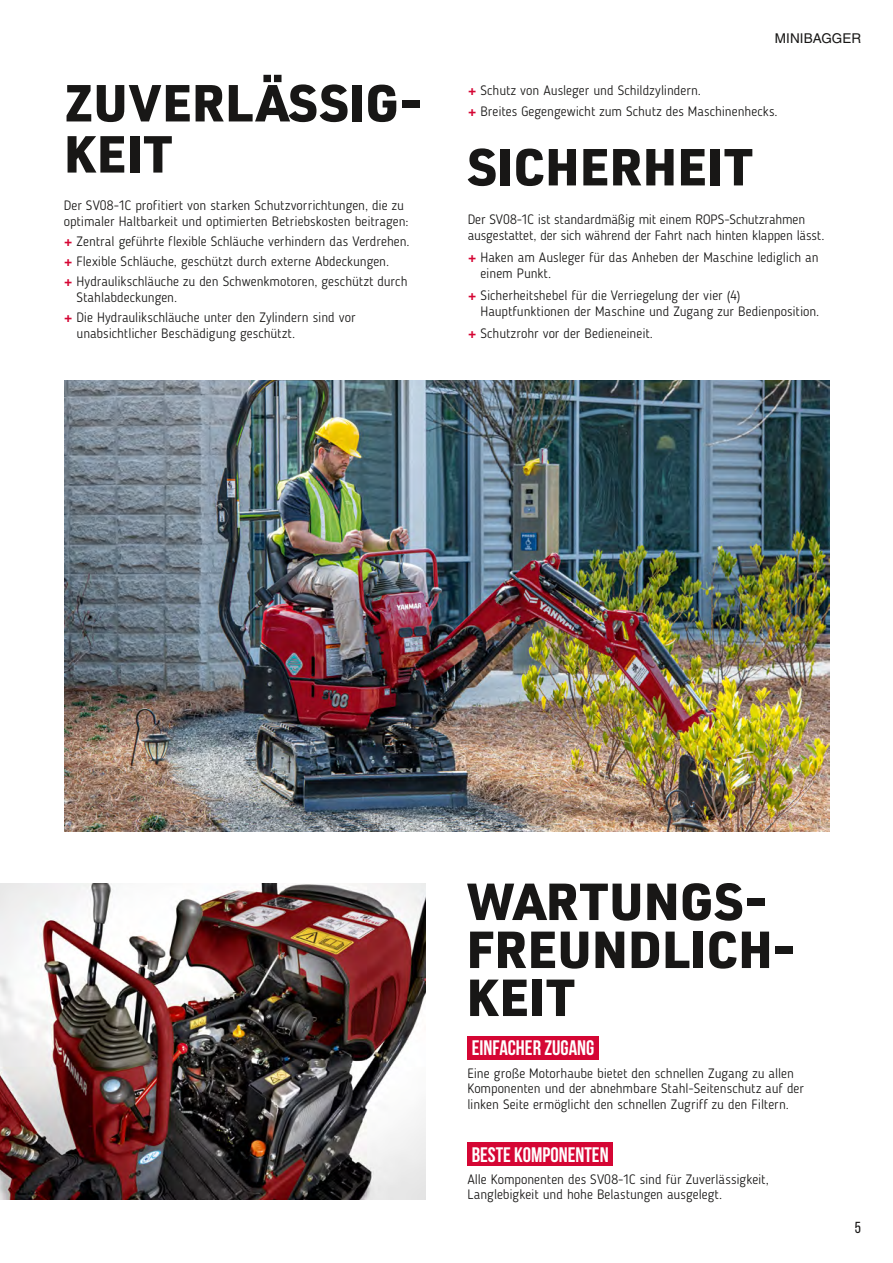
<style>
.page{position:relative;width:893px;height:1263px;background:#fff}
.page>*{position:absolute;margin:0;border:0;box-sizing:border-box;transform-origin:0 0}
.t1{font:900 51px/48px "URWDIN";color:#181716}
.t2{font:700 21px "Bebas Neue";color:#fff}
.t3{font:15.9px "Bebas Neue";color:#181716}
.t4{font:300 13.5px/15.8px "Blogger Sans";color:#181716}
.t5{font:13.5px "Helvetica LT Pro";letter-spacing:.005em;color:#181716}
.s1{font-family:"Helvetica LT Pro";font-weight:900;color:#d50634}
</style>
<div class="page">
<img style="left:65px;top:380px;width:764px;height:451px">
<img style="left:0;top:883px;width:425px;height:316px">
<div style="left:467px;top:1036px;width:132px;height:23px;background:#d50634"></div>
<div style="left:467px;top:1142px;width:146px;height:24px;background:#d50634"></div>
<h1 class="t1" style="left:64px;top:75px;width:361px;line-height:51.2px">ZUVERLÄSSIG-<br>KEIT</h1>
<p class="t4" style="left:64px;top:197px;width:346px">Der SV08-1C profitiert von starken Schutzvorrichtungen, die zu optimaler Haltbarkeit und optimierten Betriebskosten beitragen:</p>
<p class="t4" style="left:64px;top:231px;width:347px;line-height:20.1px"><span class="s1">+</span> Zentral geführte flexible Schläuche verhindern das Verdrehen. <span class="s1">+</span> Flexible Schläuche, geschützt durch externe Abdeckungen.<br><span class="s1">+</span> Hydraulikschläuche zu den Schwenkmotoren, geschützt durch</p>
<p class="t4" style="left:64px;top:287px;width:293px;line-height:20.1px;text-indent:13px">Stahlabdeckungen.<br><span class="s1">+</span> Die Hydraulikschläuche unter den Zylindern sind vor</p>
<p class="t4" style="left:77px;top:325px;width:220px">unabsichtlicher Beschädigung geschützt.</p>
<p class="t5" style="left:775px;top:30px;width:88px">MINIBAGGER</p>
<p class="t4" style="left:468px;top:80px;width:311px;line-height:21.1px"><span class="s1">+</span> Schutz von Ausleger und Schildzylindern.<br><span class="s1">+</span> Breites Gegengewicht zum Schutz des Maschinenhecks.</p>
<h1 class="t1" style="left:468px;top:141px;width:286px">SICHERHEIT</h1>
<p class="t4" style="left:468px;top:210px;width:358px;line-height:16.8px">Der SV08-1C ist standardmäßig mit einem ROPS-Schutzrahmen ausgestattet, der sich während der Fahrt nach hinten klappen lässt.</p>
<p class="t4" style="left:480px;top:248px;width:340px;line-height:16.8px;text-indent:-13px"><span class="s1">+</span> Haken am Ausleger für das Anheben der Maschine lediglich an einem Punkt.</p>
<p class="t4" style="left:480px;top:286px;width:340px;line-height:16.8px;text-indent:-13px"><span class="s1">+</span> Sicherheitshebel für die Verriegelung der vier (4)<br>Hauptfunktionen der Maschine und Zugang zur Bedienposition.</p>
<p class="t4" style="left:468px;top:325px;width:187px"><span class="s1">+</span> Schutzrohr vor der Bedieneineit.</p>
<h1 class="t1" style="left:466px;top:875px;width:331px">WARTUNGS-<br>FREUNDLICH-<br>KEIT</h1>
<h2 class="t2" style="left:472px;top:1036px;width:124px">EINFACHER ZUGANG</h2>
<p class="t4" style="left:467px;top:1065px;width:338px">Eine große Motorhaube bietet den schnellen Zugang zu allen<br>Komponenten und der abnehmbare Stahl-Seitenschutz auf der linken Seite ermöglicht den schnellen Zugriff zu den Filtern.</p>
<h2 class="t2" style="left:472px;top:1143px;width:138px">BESTE KOMPONENTEN</h2>
<p class="t4" style="left:467px;top:1171px;width:303px">Alle Komponenten des SV08-1C sind für Zuverlässigkeit,<br>Langlebigkeit und hohe Belastungen ausgelegt.</p>
<p class="t3" style="left:855px;top:1219px;width:8px">5</p>
</div>
